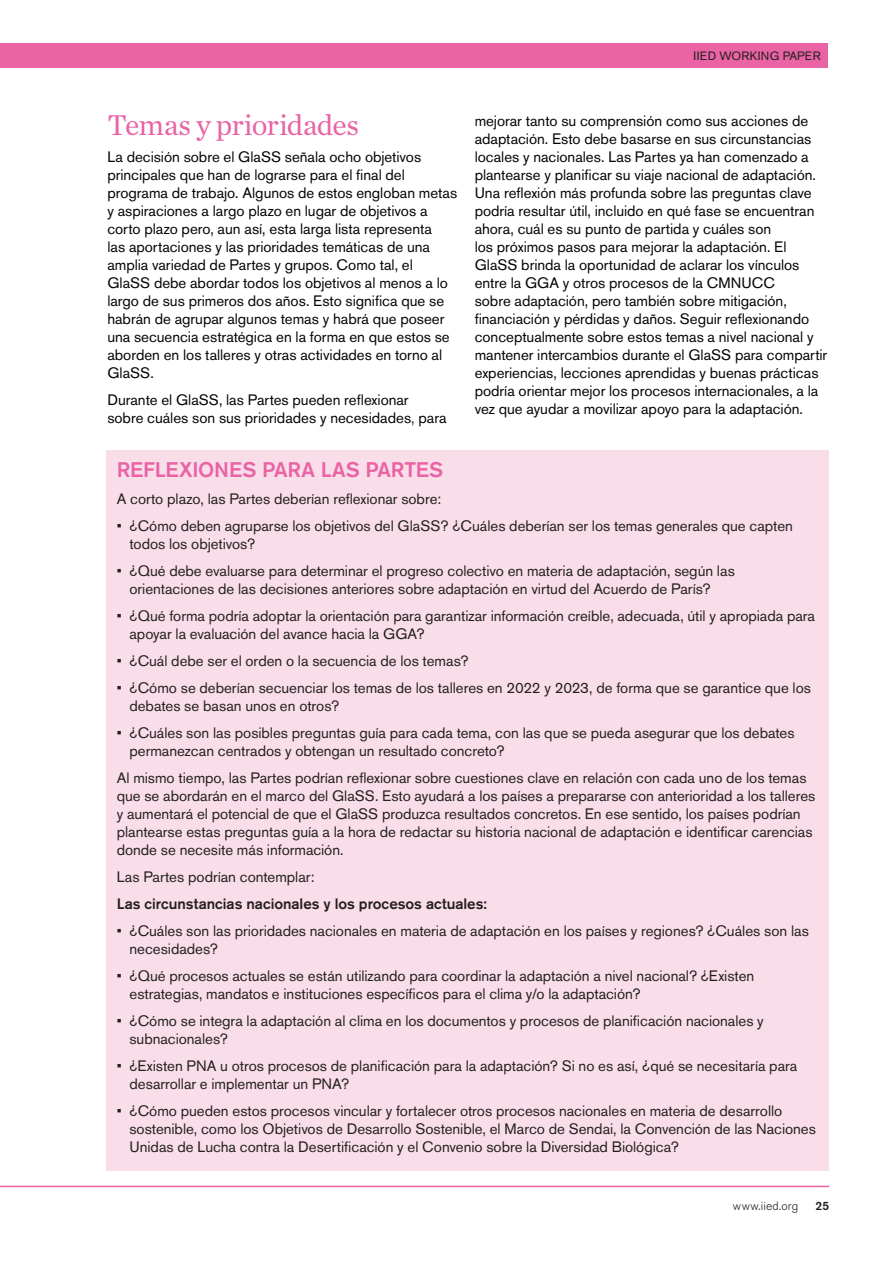
<style>
.page{position:relative;width:893px;height:1263px;background:#fff}
.page>*{position:absolute;margin:0;border:0;box-sizing:border-box;transform-origin:0 0}
.t1{font:30px "Chronicle Text G1";letter-spacing:-.025em;color:#e963a5}
.t2{font:500 21px "Akzidenz Grotesk BE";letter-spacing:-.005em;color:#e963a5}
.t3{font:15px/18px "Akzidenz Grotesk BE";color:#231f20}
.t4{font:15px/18px "Akzidenz Grotesk BE";color:#040503}
.t5{font:500 15px "Akzidenz Grotesk BE";color:#231f20}
.t6{font:12px "Akzidenz Grotesk BE";letter-spacing:.02em;color:#231f20}
.t7{font:300 12px "Akzidenz Grotesk BE";letter-spacing:.015em;color:#231f20}
.t8{font:500 12px "Akzidenz Grotesk BE";color:#231f20}
.s1{color:#1c2934}
</style>
<div class="page">
<div style="left:0;top:43px;width:828px;height:24px;background:#e963a5"></div>
<hr style="left:0;top:1186px;width:829px;height:1px;background:#e963a5">
<div style="left:106px;top:450px;width:723px;height:720px;background:#f9deea"></div>
<p class="t6" style="left:693px;top:48px;width:129px">IIED WORKING PAPER</p>
<h1 class="t1" style="left:107px;top:102px;width:253px">Temas y prioridades</h1>
<p class="t4" style="left:107px;top:148px;width:351px">La decisión sobre el GlaSS señala ocho objetivos principales que han de lograrse para el final del programa de trabajo. Algunos de estos engloban metas y aspiraciones a largo plazo en lugar de objetivos a corto plazo pero, aun así, esta larga lista representa<br>las aportaciones y las prioridades temáticas de una amplia variedad de Partes y grupos. Como tal, el GlaSS debe abordar todos los objetivos al menos a lo largo de sus primeros dos años. Esto significa que se habrán de agrupar algunos temas y habrá que poseer una secuencia estratégica en la forma en que estos se aborden en los talleres y otras actividades en torno al GlaSS.</p>
<p class="t4" style="left:107px;top:391px;width:341px">Durante el GlaSS, las Partes pueden reflexionar sobre cuáles son sus prioridades y necesidades<span class="s1">,</span> para</p>
<p class="t4" style="left:475px;top:112px;width:354px">mejorar tanto su comprensión como sus acciones de adaptación. Esto debe basarse en sus circunstancias locales y nacionales. Las Partes ya han comenzado a plantearse y planificar su viaje nacional de adaptación.<br>Una reflexión más profunda sobre las preguntas clave podría resultar útil, incluido en qué fase se encuentran ahora, cuál es su punto de partida y cuáles son<br>los próximos pasos para mejorar la adaptación. El GlaSS brinda la oportunidad de aclarar los vínculos entre la GGA y otros procesos de la CMNUCC<br>sobre adaptación, pero también sobre mitigación, financiación y pérdidas y daños. Seguir reflexionando conceptualmente sobre estos temas a nivel nacional y mantener intercambios durante el GlaSS para compartir experiencias, lecciones aprendidas y buenas prácticas podría orientar mejor los procesos internacionales, a la vez que ayudar a movilizar apoyo para la adaptación.</p>
<h2 class="t2" style="left:117px;top:457px;width:328px">REFLEXIONES PARA LAS PARTES</h2>
<p class="t3" style="left:117px;top:490px;width:326px">A corto plazo, las Partes deberían reflexionar sobre:</p>
<p class="t3" style="left:129px;top:517px;width:665px;text-indent:-13px">• ¿Cómo deben agruparse los objetivos del GlaSS? ¿Cuáles deberían ser los temas generales que capten todos los objetivos?</p>
<p class="t3" style="left:129px;top:562px;width:607px;text-indent:-13px">• ¿Qué debe evaluarse para determinar el progreso colectivo en materia de adaptación, según las orientaciones de las decisiones anteriores sobre adaptación en virtud del Acuerdo de París?</p>
<p class="t3" style="left:129px;top:607px;width:687px;text-indent:-13px">• ¿Qué forma podría adoptar la orientación para garantizar información creíble, adecuada, útil y apropiada para apoyar la evaluación del avance hacia la GGA?</p>
<p class="t3" style="left:117px;top:652px;width:353px">• ¿Cuál debe ser el orden o la secuencia de los temas?</p>
<p class="t3" style="left:129px;top:679px;width:683px;text-indent:-13px">• ¿Cómo se deberían secuenciar los temas de los talleres en 2022 y 2023, de forma que se garantice que los debates se basan unos en otros?</p>
<p class="t3" style="left:129px;top:724px;width:667px;text-indent:-13px">• ¿Cuáles son las posibles preguntas guía para cada tema, con las que se pueda asegurar que los debates permanezcan centrados y obtengan un resultado concreto?</p>
<p class="t3" style="left:117px;top:769px;width:700px">Al mismo tiempo, las Partes podrían reflexionar sobre cuestiones clave en relación con cada uno de los temas que se abordarán en el marco del GlaSS. Esto ayudará a los países a prepararse con anterioridad a los talleres y aumentará el potencial de que el GlaSS produzca resultados concretos. En ese sentido, los países podrían plantearse estas preguntas guía a la hora de redactar su historia nacional de adaptación e identificar carencias donde se necesite más información.</p>
<p class="t3" style="left:117px;top:868px;width:199px">Las Partes podrían contemplar:</p>
<p class="t5" style="left:117px;top:895px;width:372px">Las circunstancias nacionales y los procesos actuales:</p>
<p class="t3" style="left:129px;top:922px;width:681px;text-indent:-13px">• ¿Cuáles son las prioridades nacionales en materia de adaptación en los países y regiones? ¿Cuáles son las necesidades?</p>
<p class="t3" style="left:129px;top:967px;width:626px;text-indent:-13px">• ¿Qué procesos actuales se están utilizando para coordinar la adaptación a nivel nacional? ¿Existen estrategias, mandatos e instituciones específicos para el clima y/o la adaptación?</p>
<p class="t3" style="left:129px;top:1012px;width:636px;text-indent:-13px">• ¿Cómo se integra la adaptación al clima en los documentos y procesos de planificación nacionales y subnacionales?</p>
<p class="t3" style="left:129px;top:1057px;width:669px;text-indent:-13px">• ¿Existen PNA u otros procesos de planificación para la adaptación? Si no es así, ¿qué se necesitaría para desarrollar e implementar un PNA?</p>
<p class="t3" style="left:129px;top:1102px;width:688px;text-indent:-13px">• ¿Cómo pueden estos procesos vincular y fortalecer otros procesos nacionales en materia de desarrollo sostenible, como los Objetivos de Desarrollo Sostenible, el Marco de Sendai, la Convención de las Naciones<br>Unidas de Lucha contra la Desertificación y el Convenio sobre la Diversidad Biológica?</p>
<p class="t7" style="left:733px;top:1199px;width:67px">www.iied.org</p>
<p class="t8" style="left:815px;top:1199px;width:15px">25</p>
</div>
